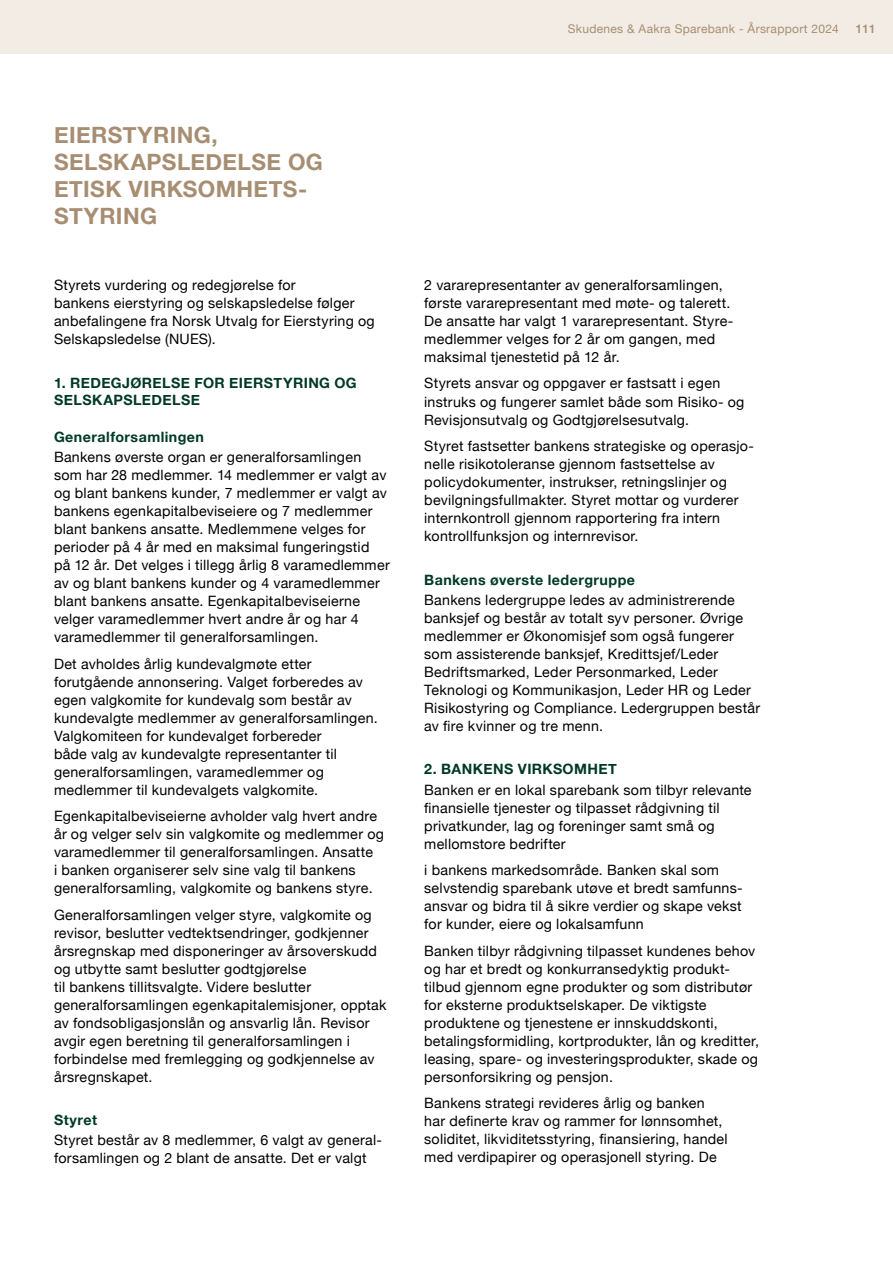
<style>
.page{position:relative;width:893px;height:1263px;background:#fff}
.page>*{position:absolute;margin:0;border:0;box-sizing:border-box;transform-origin:0 0}
.BIGGER_HEADING{font:700 22.5px/27px "Helvetica Neue";letter-spacing:.02em;color:#a78e72}
.Brødtekst_2024{font:14.25px/18px "Helvetica Neue";letter-spacing:.02em;color:#000}
.HEADING_EXP{font:700 14.25px/17.1px "Helvetica Neue";letter-spacing:.03em;color:#003927}
.t1{font:12px "Helvetica Neue";letter-spacing:.025em;color:#a78e72}
.t2{font:500 12px "Helvetica Neue";color:#a78e72}
</style>
<div class="page">
<div style="left:0;top:0;width:893px;height:54px;background:#f3ece5"></div>
<p class="t1" style="left:568px;top:20px;width:273px">Skudenes &amp; Aakra Sparebank - Årsrapport 2024</p>
<p class="t2" style="left:856px;top:20px;width:22px">111</p>
<h1 class="BIGGER_HEADING" style="left:54px;top:122px;width:271px">EIERSTYRING,<br>SELSKAPSLEDELSE OG<br>ETISK VIRKSOMHETS-<br>STYRING</h1>
<p class="Brødtekst_2024" style="left:54px;top:277px;width:322px">Styrets vurdering og redegjørelse for<br>bankens eierstyring og selskapsledelse følger anbefalingene fra Norsk Utvalg for Eierstyring og Selskapsledelse (NUES).</p>
<p class="HEADING_EXP" style="left:54px;top:374px;width:304px">1. REDEGJØRELSE FOR EIERSTYRING OG<br>SELSKAPSLEDELSE</p>
<p class="HEADING_EXP" style="left:54px;top:429px;width:152px">Generalforsamlingen</p>
<p class="Brødtekst_2024" style="left:54px;top:449px;width:337px">Bankens øverste organ er generalforsamlingen som har 28 medlemmer. 14 medlemmer er valgt av og blant bankens kunder, 7 medlemmer er valgt av bankens egenkapitalbeviseiere og 7 medlemmer blant bankens ansatte. Medlemmene velges for perioder på 4 år med en maksimal fungeringstid<br>på 12 år. Det velges i tillegg årlig 8 varamedlemmer av og blant bankens kunder og 4 varamedlemmer blant bankens ansatte. Egenkapitalbeviseierne velger varamedlemmer hvert andre år og har 4 varamedlemmer til generalforsamlingen.</p>
<p class="Brødtekst_2024" style="left:54px;top:655px;width:325px">Det avholdes årlig kundevalgmøte etter forutgående annonsering. Valget forberedes av egen valgkomite for kundevalg som består av kundevalgte medlemmer av generalforsamlingen.<br>Valgkomiteen for kundevalget forbereder<br>både valg av kundevalgte representanter til generalforsamlingen, varamedlemmer og medlemmer til kundevalgets valgkomite.</p>
<p class="Brødtekst_2024" style="left:54px;top:808px;width:331px">Egenkapitalbeviseierne avholder valg hvert andre år og velger selv sin valgkomite og medlemmer og varamedlemmer til generalforsamlingen. Ansatte<br>i banken organiserer selv sine valg til bankens generalforsamling, valgkomite og bankens styre.</p>
<p class="Brødtekst_2024" style="left:54px;top:906px;width:334px">Generalforsamlingen velger styre, valgkomite og revisor, beslutter vedtektsendringer, godkjenner årsregnskap med disponeringer av årsoverskudd og utbytte samt beslutter godtgjørelse<br>til bankens tillitsvalgte. Videre beslutter generalforsamlingen egenkapitalemisjoner, opptak av fondsobligasjonslån og ansvarlig lån. Revisor avgir egen beretning til generalforsamlingen i forbindelse med fremlegging og godkjennelse av årsregnskapet.</p>
<p class="HEADING_EXP" style="left:54px;top:1112px;width:45px">Styret</p>
<p class="Brødtekst_2024" style="left:54px;top:1132px;width:328px">Styret består av 8 medlemmer, 6 valgt av general&shy;forsamlingen og 2 blant de ansatte. Det er valgt</p>
<p class="Brødtekst_2024" style="left:424px;top:277px;width:309px">2 vararepresentanter av generalforsamlingen, første vararepresentant med møte- og talerett.<br>De ansatte har valgt 1 vararepresentant. Styre&shy;medlemmer velges for 2 år om gangen, med maksimal tjenestetid på 12 år.</p>
<p class="Brødtekst_2024" style="left:424px;top:375px;width:322px">Styrets ansvar og oppgaver er fastsatt i egen instruks og fungerer samlet både som Risiko- og<br>Revisjonsutvalg og Godtgjørelsesutvalg.</p>
<p class="Brødtekst_2024" style="left:424px;top:438px;width:330px">Styret fastsetter bankens strategiske og operasjo&shy;nelle risikotoleranse gjennom fastsettelse av policydokumenter, instrukser, retningslinjer og bevilgningsfullmakter. Styret mottar og vurderer internkontroll gjennom rapportering fra intern kontrollfunksjon og internrevisor.</p>
<p class="HEADING_EXP" style="left:424px;top:571px;width:212px">Bankens øverste ledergruppe</p>
<p class="Brødtekst_2024" style="left:424px;top:591px;width:337px">Bankens ledergruppe ledes av administrerende banksjef og består av totalt syv personer. Øvrige medlemmer er Økonomisjef som også fungerer som assisterende banksjef, Kredittsjef/Leder Bedriftsmarked, Leder Personmarked, Leder Teknologi og Kommunikasjon, Leder HR og Leder Risikostyring og Compliance. Ledergruppen består av fire kvinner og tre menn.</p>
<p class="HEADING_EXP" style="left:424px;top:761px;width:194px">2. BANKENS VIRKSOMHET</p>
<p class="Brødtekst_2024" style="left:424px;top:781px;width:329px">Banken er en lokal sparebank som tilbyr relevante finansielle tjenester og tilpasset rådgivning til privatkunder, lag og foreninger samt små og mellomstore bedrifter</p>
<p class="Brødtekst_2024" style="left:424px;top:862px;width:319px">i bankens markedsområde. Banken skal som selvstendig sparebank utøve et bredt samfunns&shy;ansvar og bidra til å sikre verdier og skape vekst for kunder, eiere og lokalsamfunn</p>
<p class="Brødtekst_2024" style="left:424px;top:942px;width:336px">Banken tilbyr rådgivning tilpasset kundenes behov og har et bredt og konkurransedyktig produkt&shy;tilbud gjennom egne produkter og som distributør for eksterne produktselskaper. De viktigste produktene og tjenestene er innskuddskonti, betalingsformidling, kortprodukter, lån og kreditter, leasing, spare- og investeringsprodukter, skade og personforsikring og pensjon.</p>
<p class="Brødtekst_2024" style="left:424px;top:1095px;width:305px">Bankens strategi revideres årlig og banken har definerte krav og rammer for lønnsomhet, soliditet, likviditetsstyring, finansiering, handel med verdipapirer og operasjonell styring. De</p>
</div>
